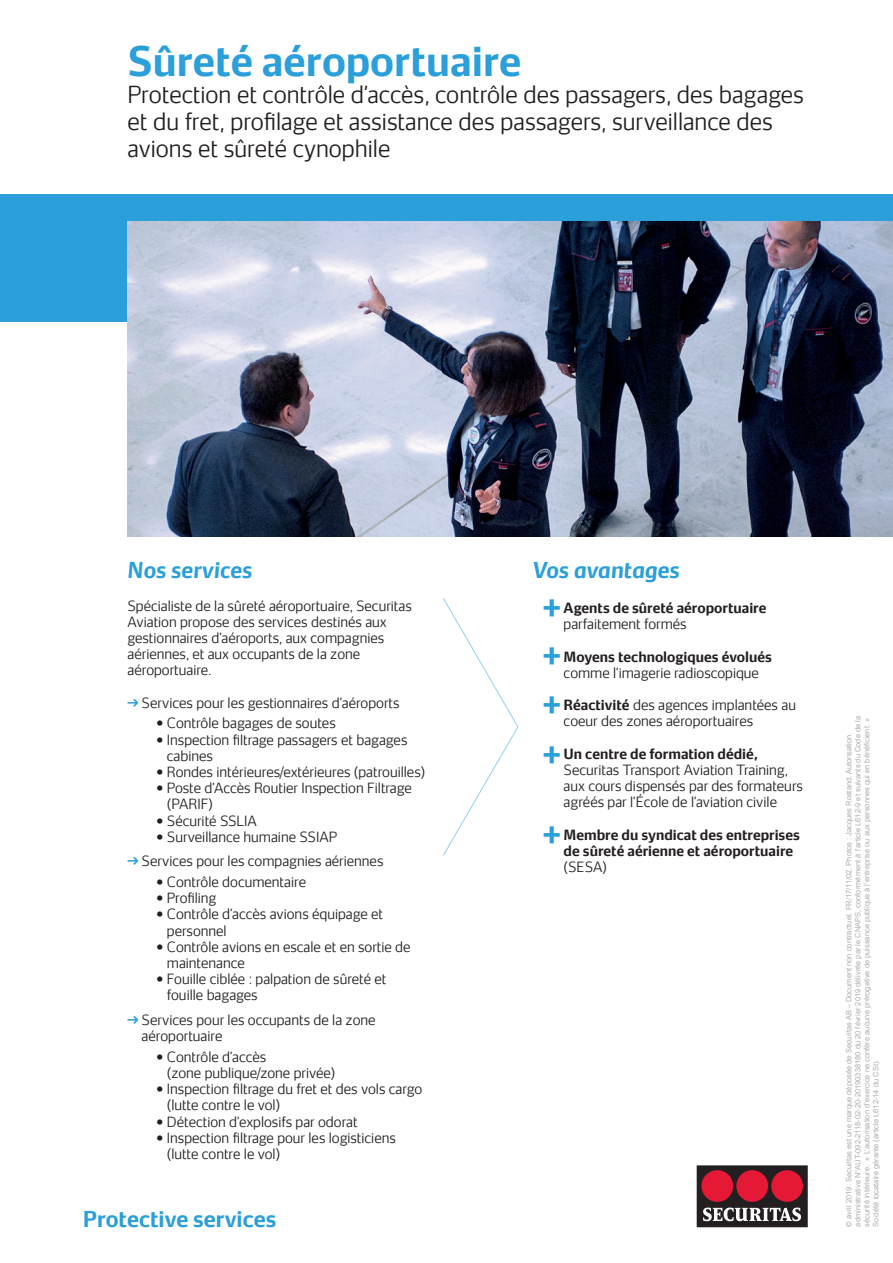
<style>
.page{position:relative;width:893px;height:1263px;background:#fff}
.page>*{position:absolute;margin:0;border:0;box-sizing:border-box;transform-origin:0 0}
.t1{font:700 39px "Securitas Sans TT";color:#2a9fd9}
.t2{font:700 33px/48.9px "Securitas Sans TT";color:#2a9fd9;text-align:justify}
.t3{font:300 22.5px/27px "Securitas Sans TT";color:#231f20}
.t4{font:italic 700 21px "Securitas Sans TT";color:#2a9fd9}
.t5{font:700 21px "Securitas Sans TT";color:#2a9fd9}
.t6{font:300 13.5px/16.2px "Securitas Sans TT";color:#231f20}
.t7{font:700 13.5px/16.2px "Securitas Sans TT";color:#231f20}
.t8{font:7.5px/9px "Arial";color:#adaeb2}
.s1{font-weight:700;color:#2a9fd9}
.s2{font-weight:700}
</style>
<div class="page">
<div style="left:0;top:194px;width:893px;height:128px;background:#2a9fd9"></div>
<img style="left:128px;top:222px;width:765px;height:314px">
<svg style="left:443px;top:598px;width:76px;height:258px"></svg>
<svg style="left:697px;top:1165px;width:111px;height:62px"></svg>
<h1 class="t1" style="left:128px;top:27px;width:395px">Sûreté aéroportuaire</h1>
<h3 class="t3" style="left:128px;top:78px;width:678px">Protection et contrôle d’accès, contrôle des passagers, des bagages et du fret, profilage et assistance des passagers, surveillance des avions et sûreté cynophile</h3>
<h3 class="t4" style="left:128px;top:552px;width:126px">Nos services</h3>
<p class="t6" style="left:128px;top:596px;width:286px">Spécialiste de la sûreté aéroportuaire, Securitas Aviation propose des services destinés aux gestionnaires d’aéroports, aux compagnies aériennes, et aux occupants de la zone aéroportuaire.</p>
<p class="t6" style="left:167px;top:691px;width:234px;line-height:20.4px;text-indent:-39px"><span class="s1">→</span> Services pour les gestionnaires d’aéroports<br>Contrôle bagages de soutes</p>
<p class="t6" style="left:167px;top:730px;width:260px">Inspection filtrage passagers et bagages cabines<br>Rondes intérieures/extérieures (patrouilles)<br>Poste d’Accès Routier Inspection Filtrage (PARIF)<br>Sécurité SSLIA<br>Surveillance humaine SSIAP</p>
<p class="t6" style="left:167px;top:849px;width:218px;line-height:20.4px;text-indent:-39px"><span class="s1">→</span> Services pour les compagnies aériennes<br>Contrôle documentaire</p>
<p class="t6" style="left:167px;top:888px;width:245px">Profiling<br>Contrôle d’accès avions équipage et personnel<br>Contrôle avions en escale et en sortie de maintenance<br>Fouille ciblée : palpation de sûreté et fouille bagages</p>
<p class="t6" style="left:142px;top:1010px;width:235px;text-indent:-14px"><span class="s1">→</span> Services pour les occupants de la zone aéroportuaire</p>
<p class="t6" style="left:167px;top:1047px;width:257px">Contrôle d’accès<br>(zone publique/zone privée)<br>Inspection filtrage du fret et des vols cargo (lutte contre le vol)<br>Détection d’explosifs par odorat<br>Inspection filtrage pour les logisticiens (lutte contre le vol)</p>
<h3 class="t5" style="left:83px;top:1201px;width:195px">Protective services</h3>
<h3 class="t4" style="left:532px;top:552px;width:149px">Vos avantages</h3>
<p class="t7" style="left:564px;top:598px;width:204px">Agents de sûreté aéroportuaire</p>
<p class="t6" style="left:564px;top:614px;width:125px">parfaitement formés</p>
<p class="t7" style="left:564px;top:647px;width:210px">Moyens technologiques évolués</p>
<p class="t6" style="left:564px;top:663px;width:197px">comme l’imagerie radioscopique</p>
<p class="t6" style="left:564px;top:695px;width:234px"><span class="s2">Réactivité</span> des agences implantées au coeur des zones aéroportuaires</p>
<p class="t7" style="left:564px;top:744px;width:196px">Un centre de formation dédié,</p>
<p class="t6" style="left:564px;top:760px;width:241px">Securitas Transport Aviation Training, aux cours dispensés par des formateurs agréés par l’École de l’aviation civile</p>
<p class="t7" style="left:564px;top:825px;width:238px">Membre du syndicat des entreprises de sûreté aérienne et aéroportuaire</p>
<p class="t6" style="left:564px;top:857px;width:45px">(SESA)</p>
<h2 class="t2" style="left:541px;top:579px;width:22px">+ + + +</h2>
<h2 class="t2" style="left:541px;top:806px;width:22px">+</h2>
<p class="t8" style="left:845px;top:1226px;width:512px;rotate:-90deg">© avril 2019. Securitas est une marque déposée de Securitas AB – Document non contractuel. FR/17/11/02. Photos : Jacques Rostand. Autorisation administrative N°AUT-092-2118-02-20-20190338180 du 20 février 2019 délivrée par le CNAPS, conformément à l’article L612-9 et suivants du Code de la sécurité intérieure. « L’autorisation d’exercice ne confère aucune prérogative de puissance publique à l’entreprise ou aux personnes qui en bénéficient. » Société locataire gérante (article L612-14 du CSI).</p>
</div>
